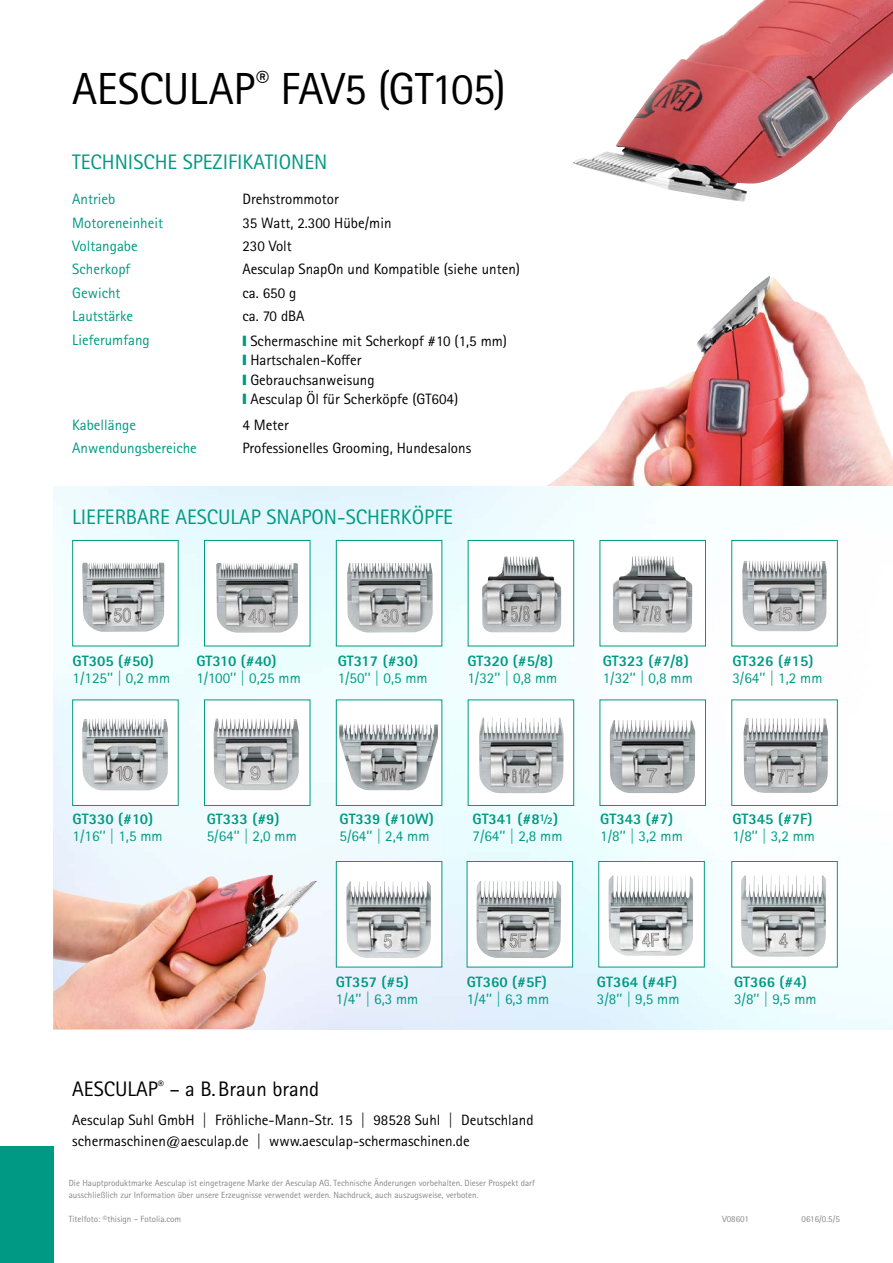
<style>
.page{position:relative;width:893px;height:1263px;background:#fff}
.page>*{position:absolute;margin:0;border:0;box-sizing:border-box;transform-origin:0 0}
.t1{font:45px "Rotis Sans Serif Pro";letter-spacing:-.01em;color:#000}
.t2{font:21px "Rotis Sans Serif Pro";color:#009982}
.t3{font:21px "Rotis Sans Serif Pro";color:#000}
.t4{font:15px/19.5px "Rotis Sans Serif Pro";color:#000}
.t5{font:15px "Rotis Sans Serif Pro";color:#009982}
.t6{font:800 15px "Rotis Sans Serif Pro";color:#009982}
.t7{font:9px/12px "Rotis Sans Serif Pro";color:#878787}
.s1{color:#009982}
</style>
<div class="page">
<img style="left:542px;top:276px;width:351px;height:211px">
<img style="left:53px;top:487px;width:840px;height:542px">
<div style="left:0;top:1146px;width:54px;height:117px;background:#009984"></div>
<img style="left:573px;top:0;width:320px;height:202px">
<div style="left:72px;top:540px;width:107px;height:106px;background:#fff;border:1px solid #009982"></div>
<div style="left:204px;top:540px;width:106px;height:106px;background:#fff;border:1px solid #009982"></div>
<div style="left:336px;top:540px;width:106px;height:106px;background:#fff;border:1px solid #009982"></div>
<div style="left:468px;top:540px;width:106px;height:106px;background:#fff;border:1px solid #009982"></div>
<div style="left:600px;top:540px;width:106px;height:106px;background:#fff;border:1px solid #009982"></div>
<div style="left:731px;top:540px;width:107px;height:106px;background:#fff;border:1px solid #009982"></div>
<img style="left:82px;top:563px;width:82px;height:69px">
<img style="left:216px;top:563px;width:82px;height:70px">
<img style="left:347px;top:563px;width:86px;height:69px">
<img style="left:742px;top:561px;width:85px;height:70px">
<div style="left:72px;top:699px;width:107px;height:107px;background:#fff;border:1px solid #009982"></div>
<div style="left:204px;top:699px;width:106px;height:107px;background:#fff;border:1px solid #009982"></div>
<div style="left:336px;top:699px;width:106px;height:107px;background:#fff;border:1px solid #009982"></div>
<div style="left:468px;top:699px;width:106px;height:107px;background:#fff;border:1px solid #009982"></div>
<div style="left:600px;top:699px;width:106px;height:107px;background:#fff;border:1px solid #009982"></div>
<div style="left:731px;top:699px;width:107px;height:107px;background:#fff;border:1px solid #009982"></div>
<img style="left:82px;top:719px;width:86px;height:71px">
<img style="left:213px;top:718px;width:86px;height:73px">
<img style="left:610px;top:720px;width:85px;height:73px">
<img style="left:743px;top:718px;width:85px;height:75px">
<div style="left:336px;top:861px;width:106px;height:106px;background:#fff;border:1px solid #009982"></div>
<img style="left:346px;top:881px;width:85px;height:77px">
<div style="left:467px;top:861px;width:106px;height:106px;background:#fff;border:1px solid #009982"></div>
<img style="left:476px;top:881px;width:85px;height:77px">
<div style="left:598px;top:861px;width:107px;height:106px;background:#fff;border:1px solid #009982"></div>
<img style="left:608px;top:875px;width:85px;height:81px">
<div style="left:731px;top:861px;width:107px;height:106px;background:#fff;border:1px solid #009982"></div>
<img style="left:741px;top:875px;width:85px;height:82px">
<img style="left:613px;top:556px;width:79px;height:77px">
<img style="left:339px;top:724px;width:99px;height:66px">
<img style="left:482px;top:556px;width:79px;height:76px">
<img style="left:479px;top:717px;width:85px;height:76px">
<img style="left:53px;top:875px;width:264px;height:154px">
<h1 class="t1" style="left:72px;top:62px;width:435px">AESCULAP<sup>®</sup> FAV5 (GT105)</h1>
<h2 class="t2" style="left:72px;top:150px;width:257px">TECHNISCHE SPEZIFIKATIONEN</h2>
<p class="t5" style="left:72px;top:190px;width:45px">Antrieb</p>
<p class="t4" style="left:242px;top:189px;width:98px">Drehstrommotor</p>
<p class="t5" style="left:72px;top:214px;width:92px">Motoreneinheit</p>
<p class="t4" style="left:242px;top:213px;width:151px">35 Watt, 2.300 Hübe/min</p>
<p class="t5" style="left:72px;top:237px;width:67px">Voltangabe</p>
<p class="t4" style="left:242px;top:236px;width:51px">230 Volt</p>
<p class="t5" style="left:72px;top:260px;width:60px">Scherkopf</p>
<p class="t4" style="left:242px;top:260px;width:279px">Aesculap SnapOn und Kompatible (siehe unten)</p>
<p class="t5" style="left:72px;top:284px;width:50px">Gewicht</p>
<p class="t4" style="left:242px;top:283px;width:55px">ca. 650 g</p>
<p class="t5" style="left:72px;top:307px;width:62px">Lautstärke</p>
<p class="t4" style="left:242px;top:306px;width:64px">ca. 70 dBA</p>
<p class="t5" style="left:72px;top:331px;width:79px">Lieferumfang</p>
<p class="t4" style="left:242px;top:331px;width:266px"><span class="s1">❙</span> Schermaschine mit Scherkopf #10 (1,5 mm) <span class="s1">❙</span> Hartschalen-Koffer<br><span class="s1">❙</span> Gebrauchsanweisung<br><span class="s1">❙</span> Aesculap Öl für Scherköpfe (GT604)</p>
<p class="t5" style="left:72px;top:416px;width:65px">Kabellänge</p>
<p class="t4" style="left:242px;top:415px;width:48px">4 Meter</p>
<p class="t5" style="left:72px;top:439px;width:126px">Anwendungsbereiche</p>
<p class="t4" style="left:242px;top:438px;width:230px">Professionelles Grooming, Hundesalons</p>
<h2 class="t2" style="left:72px;top:505px;width:382px">LIEFERBARE AESCULAP SNAPON-SCHERKÖPFE</h2>
<p class="t6" style="left:73px;top:652px;width:83px">GT305 (#50)</p>
<p class="t5" style="left:73px;top:669px;width:99px">1/125’’ | 0,2 mm</p>
<p class="t6" style="left:196px;top:652px;width:82px">GT310 (#40)</p>
<p class="t5" style="left:196px;top:669px;width:106px">1/100’’ | 0,25 mm</p>
<p class="t6" style="left:338px;top:652px;width:82px">GT317 (#30)</p>
<p class="t5" style="left:338px;top:669px;width:91px">1/50’’ | 0,5 mm</p>
<p class="t6" style="left:467px;top:652px;width:87px">GT320 (#5/8)</p>
<p class="t5" style="left:467px;top:669px;width:91px">1/32’’ | 0,8 mm</p>
<p class="t6" style="left:603px;top:652px;width:87px">GT323 (#7/8)</p>
<p class="t5" style="left:603px;top:669px;width:91px">1/32’’ | 0,8 mm</p>
<p class="t6" style="left:732px;top:652px;width:83px">GT326 (#15)</p>
<p class="t5" style="left:732px;top:669px;width:91px">3/64’’ | 1,2 mm</p>
<p class="t6" style="left:73px;top:810px;width:82px">GT330 (#10)</p>
<p class="t5" style="left:73px;top:827px;width:91px">1/16’’ | 1,5 mm</p>
<p class="t6" style="left:207px;top:810px;width:74px">GT333 (#9)</p>
<p class="t5" style="left:207px;top:827px;width:91px">5/64’’ | 2,0 mm</p>
<p class="t6" style="left:339px;top:810px;width:96px">GT339 (#10W)</p>
<p class="t5" style="left:339px;top:827px;width:92px">5/64’’ | 2,4 mm</p>
<p class="t6" style="left:472px;top:810px;width:87px">GT341 (#8½)</p>
<p class="t5" style="left:472px;top:827px;width:91px">7/64’’ | 2,8 mm</p>
<p class="t6" style="left:600px;top:810px;width:74px">GT343 (#7)</p>
<p class="t5" style="left:600px;top:827px;width:84px">1/8’’ | 3,2 mm</p>
<p class="t6" style="left:732px;top:810px;width:82px">GT345 (#7F)</p>
<p class="t5" style="left:732px;top:827px;width:84px">1/8’’ | 3,2 mm</p>
<p class="t6" style="left:336px;top:972px;width:74px">GT357 (#5)</p>
<p class="t5" style="left:336px;top:990px;width:84px">1/4’’ | 6,3 mm</p>
<p class="t6" style="left:467px;top:972px;width:82px">GT360 (#5F)</p>
<p class="t5" style="left:467px;top:990px;width:84px">1/4’’ | 6,3 mm</p>
<h2 class="t3" style="left:72px;top:1076px;width:249px">AESCULAP<sup>®</sup> – a B.Braun brand</h2>
<p class="t4" style="left:72px;top:1109px;width:463px;line-height:21px">Aesculap Suhl GmbH | Fröhliche-Mann-Str. 15 | 98528 Suhl | Deutschland schermaschinen@aesculap.de | www.aesculap-schermaschinen.de</p>
<p class="t7" style="left:69px;top:1177px;width:468px">Die Hauptproduktmarke Aesculap ist eingetragene Marke der Aesculap AG. Technische Änderungen vorbehalten. Dieser Prospekt darf ausschließlich zur Information über unsere Erzeugnisse verwendet werden. Nachdruck, auch auszugsweise, verboten.</p>
<p class="t7" style="left:69px;top:1213px;width:114px">Titelfoto: ©thisign – Fotolia.com</p>
<p class="t6" style="left:597px;top:972px;width:82px">GT364 (#4F)</p>
<p class="t5" style="left:597px;top:990px;width:84px">3/8’’ | 9,5 mm</p>
<p class="t6" style="left:734px;top:972px;width:74px">GT366 (#4)</p>
<p class="t5" style="left:734px;top:990px;width:84px">3/8’’ | 9,5 mm</p>
<p class="t7" style="left:722px;top:1213px;width:28px">V08601</p>
<p class="t7" style="left:801px;top:1213px;width:40px">0616/0.5/5</p>
</div>
